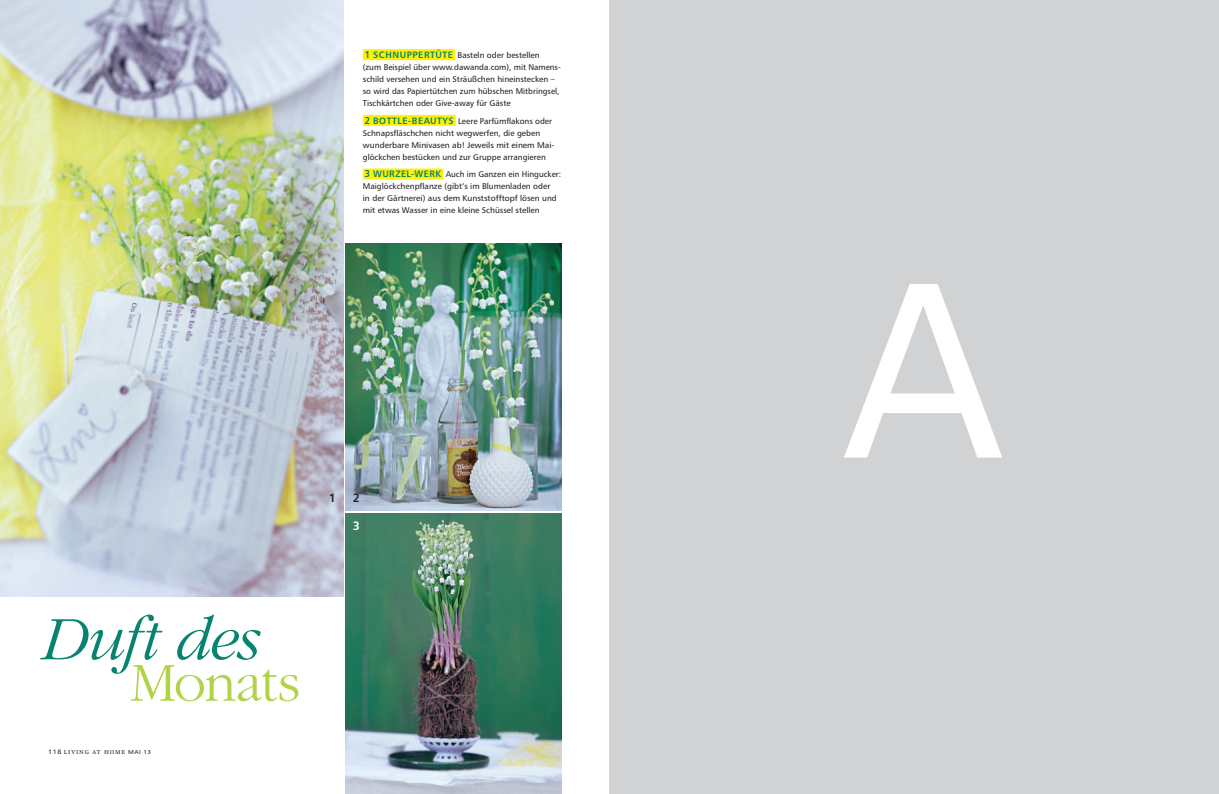
<style>
.page{position:relative;width:1219px;height:794px;background:#fff}
.page>*{position:absolute;margin:0;border:0;box-sizing:border-box;transform-origin:0 0}
.t1{font:250px "Humanist 777 BT Roman B";color:#fff;scale:.95 1}
.t2{font:italic 300 64px "Garamond LT";letter-spacing:-.015em;color:#06846f}
.t3{font:300 57px "Garamond LT";letter-spacing:-.025em;color:#b1d349}
.t4{font:12px "Humanist 777 BT Bold B";color:#231f20}
.t5{font:12px "Humanist 777 BT Bold B";color:#fff}
.t6{font:9.3px "Humanist 777 BT Bold B";color:#06846f}
.t7{font:9px "Adobe Garamond Regular SC";letter-spacing:.1em;color:#231f20;scale:.9 1}
.t8{font:8.3px/12px "Humanist 777 BT Roman B";color:#231f20}
.s1{font-family:"Humanist 777 BT Bold B";font-size:9.3px;color:#06846f}
.s2{font-family:"Humanist 777 BT Bold B";font-size:10px;color:#06846f}
.s3{font-size:10px}
.s4{font-family:"Humanist 777 BT Roman B";font-size:6.3px}
.s5{font-family:"Humanist 777 BT Roman B";font-size:5.7px}
</style>
<div class="page">
<div style="left:609px;top:0;width:610px;height:794px;background:#d1d2d4"></div>
<img style="left:346px;top:513px;width:215px;height:281px">
<img style="left:0;top:0;width:343px;height:597px">
<img style="left:346px;top:244px;width:215px;height:266px">
<div style="left:363px;top:49px;width:92px;height:11px;background:#fff101"></div>
<div style="left:363px;top:115px;width:93px;height:11px;background:#fff101"></div>
<div style="left:363px;top:169px;width:80px;height:11px;background:#fff101"></div>
<p class="t8" style="left:363px;top:49px;width:199px;text-indent:55px"><span class="s1">ERTÜTE</span> Basteln oder bestellen<br>(zum Beispiel über www.dawanda.com), mit Namens&shy;schild versehen und ein Sträußchen hineinstecken – so wird das Papiertütchen zum hübschen Mitbringsel, Tischkärtchen oder Give-away für Gäste</p>
<p class="t8" style="left:363px;top:115px;width:193px"><span class="s2">2</span> <span class="s1">BOTTL E-BEAU TYS</span> Leere Parfümflakons oder Schnapsfläschchen nicht wegwerfen, die geben wunderbare Minivasen ab! Jeweils mit einem Mai&shy;glöckchen bestücken und zur Gruppe arrangieren</p>
<p class="t8" style="left:363px;top:168px;width:200px"><span class="s2">3</span> <span class="s1">WU RZEL-WERK</span> Auch im Ganzen ein Hingucker:<br>Maiglöckchenpflanze (gibt’s im Blumenladen oder<br>in der Gärtnerei) aus dem Kunststofftopf lösen und mit etwas Wasser in eine kleine Schüssel stellen</p>
<p class="t6" style="left:364px;top:49px;width:42px"><span class="s3">1</span> SCHNUPP</p>
<p class="t4" style="left:329px;top:490px;width:9px">1</p>
<p class="t4" style="left:353px;top:490px;width:9px">2</p>
<p class="t5" style="left:353px;top:518px;width:9px">3</p>
<p class="t2" style="left:41px;top:605px;width:220px">Duft des</p>
<p class="t3" style="left:130px;top:652px;width:171px">Monats</p>
<p class="t7" style="left:48px;top:746px;width:116px"><span class="s4">118</span> living at home <span class="s5">Mai 13</span></p>
<p class="t1" style="left:843px;top:215px;width:166px">A</p>
</div>
